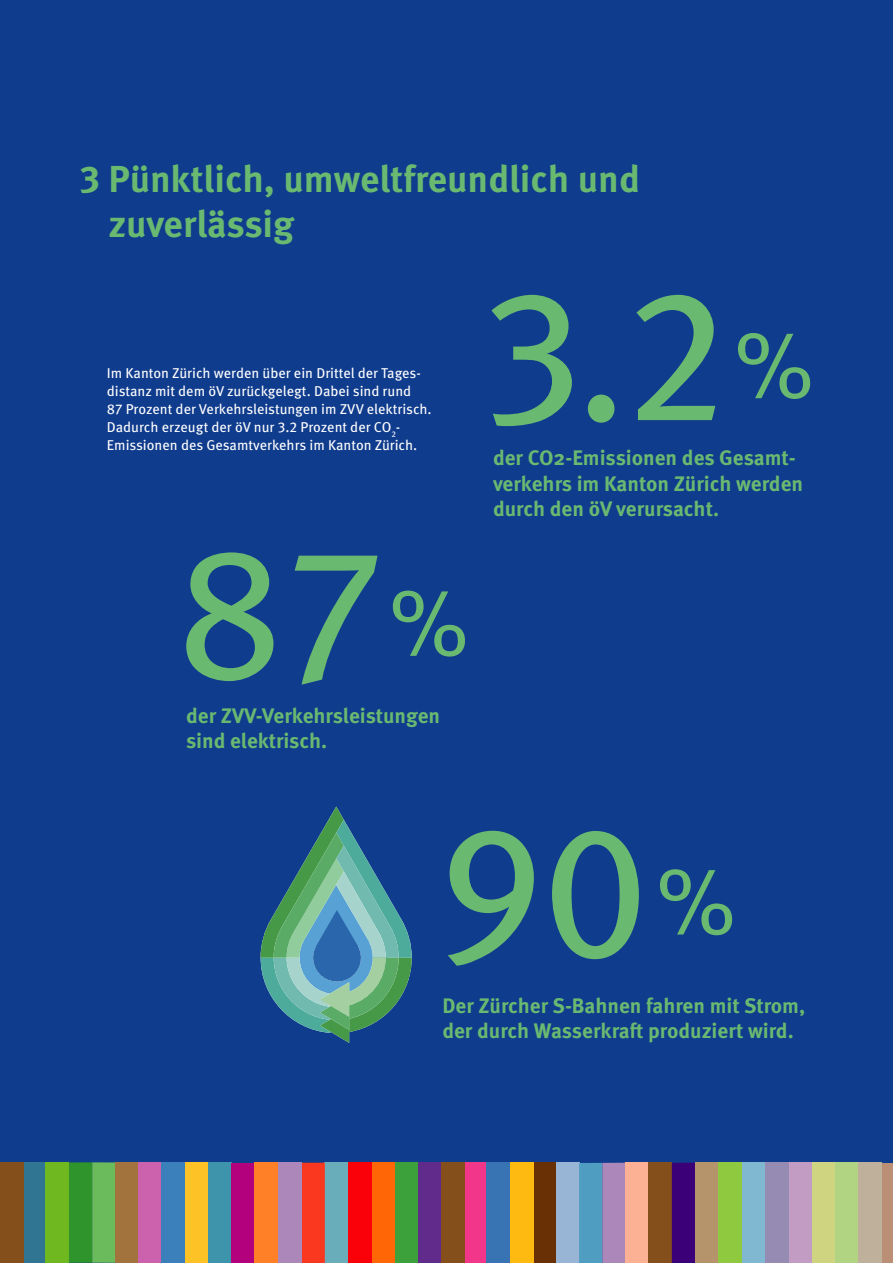
<style>
.page{position:relative;width:893px;height:1263px;background:#103c8d}
.page>*{position:absolute;margin:0;border:0;box-sizing:border-box;transform-origin:0 0}
.t1{font:187.5px "Meta Pro";color:#6ab971}
.t2{font:700 37.5px/45px "Meta Pro";color:#6ab971}
.t3{font:700 21px/25.2px "Meta Pro";color:#6ab971}
.t4{font:14.25px/18px "Meta Pro";color:#fff}
.s1{font-size:93.75px}
</style>
<div class="page">
<div style="left:23px;top:1162px;width:23px;height:101px;background:#307591"></div>
<div style="left:0;top:1162px;width:23px;height:101px;background:#854f1c"></div>
<div style="left:46px;top:1162px;width:23px;height:101px;background:#70b81f"></div>
<div style="left:69px;top:1162px;width:23px;height:101px;background:#2e942b"></div>
<div style="left:92px;top:1162px;width:24px;height:101px;background:#6bba5c"></div>
<div style="left:116px;top:1162px;width:23px;height:101px;background:#a3733d"></div>
<div style="left:139px;top:1162px;width:23px;height:101px;background:#cc61ad"></div>
<div style="left:162px;top:1162px;width:23px;height:101px;background:#3b80ba"></div>
<div style="left:185px;top:1163px;width:23px;height:100px;background:#fcc226"></div>
<div style="left:208px;top:1163px;width:24px;height:100px;background:#3d94ab"></div>
<div style="left:232px;top:1163px;width:23px;height:100px;background:#b3007d"></div>
<div style="left:464px;top:1163px;width:23px;height:100px;background:#f2368a"></div>
<div style="left:486px;top:1163px;width:24px;height:100px;background:#3873b3"></div>
<div style="left:441px;top:1163px;width:23px;height:100px;background:#854f1c"></div>
<div style="left:418px;top:1163px;width:23px;height:100px;background:#612b8c"></div>
<div style="left:394px;top:1163px;width:24px;height:100px;background:#3da13b"></div>
<div style="left:371px;top:1163px;width:23px;height:100px;background:#ff6605"></div>
<div style="left:348px;top:1163px;width:23px;height:100px;background:#fa0008"></div>
<div style="left:325px;top:1163px;width:23px;height:100px;background:#69adba"></div>
<div style="left:301px;top:1163px;width:24px;height:100px;background:#fa381f"></div>
<div style="left:278px;top:1163px;width:23px;height:100px;background:#ab87ba"></div>
<div style="left:255px;top:1163px;width:23px;height:100px;background:#ff8026"></div>
<div style="left:533px;top:1163px;width:23px;height:100px;background:#693005"></div>
<div style="left:510px;top:1163px;width:23px;height:100px;background:#ffba12"></div>
<div style="left:556px;top:1163px;width:23px;height:100px;background:#99b5d6"></div>
<div style="left:579px;top:1163px;width:23px;height:100px;background:#4f9ec2"></div>
<div style="left:602px;top:1163px;width:24px;height:100px;background:#ab87ba"></div>
<div style="left:626px;top:1163px;width:23px;height:100px;background:#fcb094"></div>
<div style="left:649px;top:1163px;width:23px;height:100px;background:#854f1c"></div>
<div style="left:672px;top:1163px;width:23px;height:100px;background:#3b0078"></div>
<div style="left:695px;top:1163px;width:23px;height:100px;background:#b5946b"></div>
<div style="left:718px;top:1163px;width:24px;height:100px;background:#8fc940"></div>
<div style="left:742px;top:1163px;width:23px;height:100px;background:#80b8d1"></div>
<div style="left:881px;top:1163px;width:12px;height:100px;background:#ba8f75"></div>
<div style="left:858px;top:1163px;width:23px;height:100px;background:#bfb09c"></div>
<div style="left:835px;top:1163px;width:23px;height:100px;background:#b0d482"></div>
<div style="left:811px;top:1163px;width:24px;height:100px;background:#cfd480"></div>
<div style="left:788px;top:1163px;width:23px;height:100px;background:#c29cc2"></div>
<div style="left:765px;top:1163px;width:23px;height:100px;background:#968cb3"></div>
<svg style="left:261px;top:806px;width:151px;height:237px"></svg>
<h2 class="t2" style="left:109px;top:154px;width:533px;text-indent:-29px">3 Pünktlich, umweltfreundlich und zuverlässig</h2>
<p class="t4" style="left:107px;top:363px;width:326px">Im Kanton Zürich werden über ein Drittel der Tages&shy;distanz mit dem öV zurückgelegt. Dabei sind rund<br>87 Prozent der Verkehrsleistungen im ZVV elektrisch.<br>Dadurch erzeugt der öV nur 3.2 Prozent der CO<sub>2</sub>- Emissionen des Gesamtverkehrs im Kanton Zürich.</p>
<h1 class="t1" style="left:176px;top:469px;width:294px">87<span class="s1">%</span></h1>
<h3 class="t3" style="left:186px;top:702px;width:256px">der ZVV-Verkehrsleistungen sind elektrisch.</h3>
<h1 class="t1" style="left:480px;top:211px;width:336px">3.2<span class="s1">%</span></h1>
<h3 class="t3" style="left:493px;top:444px;width:312px">der CO2-Emissionen des Gesamt&shy;verkehrs im Kanton Zürich werden durch den öV verursacht.</h3>
<h1 class="t1" style="left:437px;top:748px;width:301px">90<span class="s1">%</span></h1>
<h3 class="t3" style="left:442px;top:992px;width:364px">Der Zürcher S-Bahnen fahren mit Strom, der durch Wasserkraft produziert wird.</h3>
</div>
